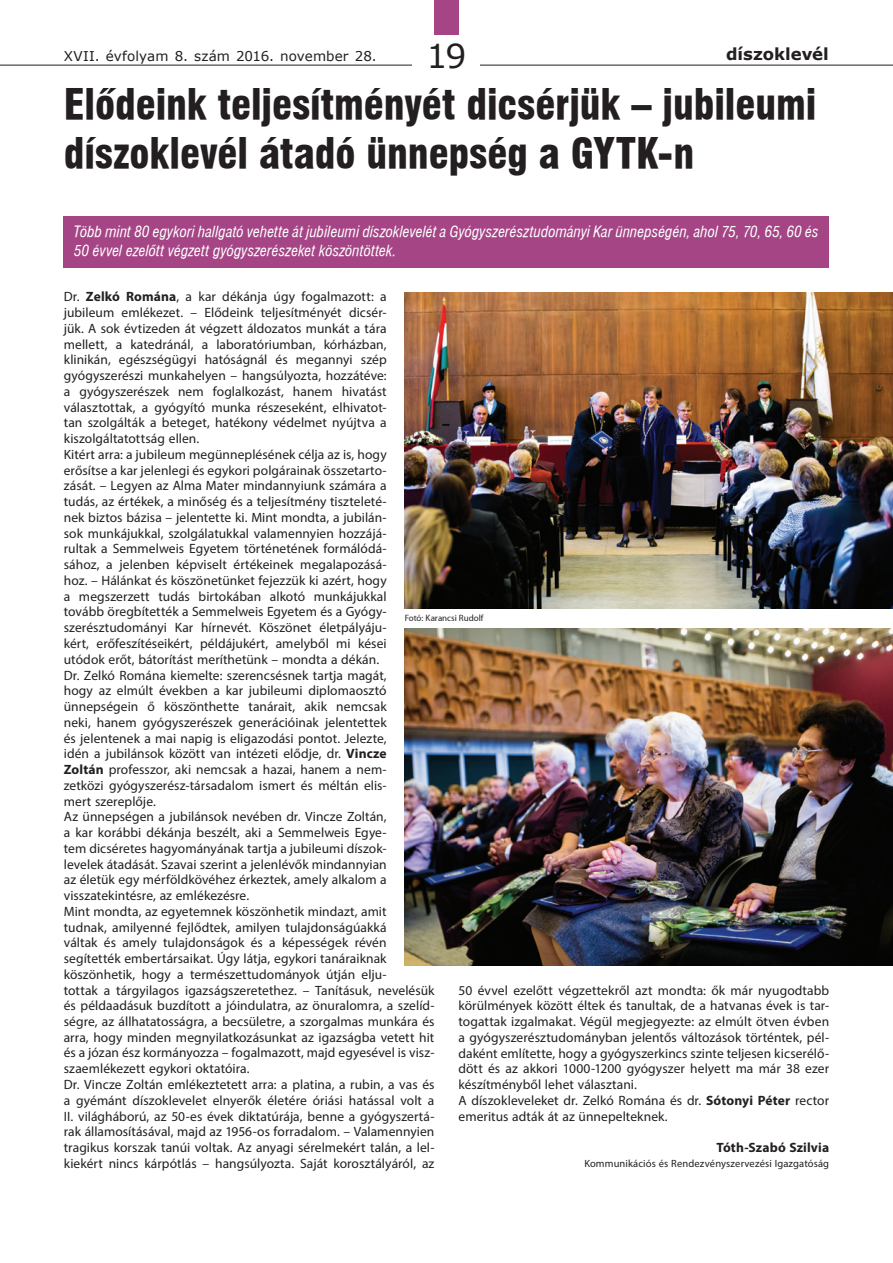
<style>
.page{position:relative;width:893px;height:1263px;background:#fff}
.page>*{position:absolute;margin:0;border:0;box-sizing:border-box;transform-origin:0 0}
.t1{font:40.5px/48.6px "Swiss 721 Blk Cn PFL";letter-spacing:-.005em;color:#231f20}
.t2{font:33px "Verdana";color:#231f20}
.t3{font:700 16.5px "Verdana";color:#231f20}
.t4{font:italic 15px/19.5px "Swiss 721 Cn PFL";letter-spacing:.005em;color:#fff}
.t5{font:13.5px/15.8px "Myriad Pro";letter-spacing:.005em;color:#231f20}
.t6{font:13.5px "Verdana";letter-spacing:.005em;color:#231f20}
.t7{font:700 13.5px "Myriad Pro";letter-spacing:.01em;color:#231f20}
.t8{font:10.5px "Myriad Pro";letter-spacing:.01em;color:#231f20}
.t9{font:9px "Myriad PFL";letter-spacing:.025em;color:#231f20}
.s1{font-weight:700}
</style>
<div class="page">
<hr style="left:0;top:65px;width:893px;height:1px;background:#231f20">
<div style="left:413px;top:32px;width:67px;height:45px;background:#fff"></div>
<div style="left:434px;top:0;width:24px;height:34px;background:#a54586"></div>
<div style="left:64px;top:216px;width:765px;height:52px;background:#a54586"></div>
<img style="left:405px;top:292px;width:488px;height:317px">
<img style="left:405px;top:628px;width:488px;height:338px">
<p class="t6" style="left:64px;top:46px;width:314px">XVII. évfolyam 8. szám 2016. november 28.</p>
<h2 class="t2" style="left:427px;top:33px;width:41px">19</h2>
<p class="t3" style="left:726px;top:42px;width:104px">díszoklevél</p>
<h1 class="t1" style="left:64px;top:80px;width:754px">Elődeink teljesítményét dicsérjük – jubileumi díszoklevél átadó ünnepség a GYTK-n</h1>
<p class="t4" style="left:74px;top:221px;width:746px">Több mint 80 egykori hallgató vehette át jubileumi díszoklevelét a Gyógyszerésztudományi Kar ünnepségén, ahol 75, 70, 65, 60 és<br>50 évvel ezelőtt végzett gyógyszerészeket köszöntöttek.</p>
<p class="t5" style="left:64px;top:289px;width:372px">Dr. <span class="s1">Zelkó Romána</span>, a kar dékánja úgy fogalmazott: a jubileum emlékezet. – Elődeink teljesítményét dicsér-<br>jük. A sok évtizeden át végzett áldozatos munkát a tára<br>mellett, a katedránál, a laboratóriumban, kórházban, klinikán, egészségügyi hatóságnál és megannyi szép gyógyszerészi munkahelyen – hangsúlyozta, hozzátéve:<br>a gyógyszerészek nem foglalkozást, hanem hivatást választottak, a gyógyító munka részeseként, elhivatot-<br>tan szolgálták a beteget, hatékony védelmet nyújtva a kiszolgáltatottság ellen.<br>Kitért arra: a jubileum megünneplésének célja az is, hogy<br>erősítse a kar jelenlegi és egykori polgárainak összetarto-<br>zását. – Legyen az Alma Mater mindannyiunk számára a<br>tudás, az értékek, a minőség és a teljesítmény tiszteleté-<br>nek biztos bázisa – jelentette ki. Mint mondta, a jubilán-<br>sok munkájukkal, szolgálatukkal valamennyien hozzájá-<br>rultak a Semmelweis Egyetem történetének formálódá-<br>sához, a jelenben képviselt értékeinek megalapozásá-<br>hoz. – Hálánkat és köszönetünket fejezzük ki azért, hogy<br>a megszerzett tudás birtokában alkotó munkájukkal<br>tovább öregbítették a Semmelweis Egyetem és a Gyógy&shy;szerésztudományi Kar hírnevét. Köszönet életpályáju-<br>kért, erőfeszítéseikért, példájukért, amelyből mi kései<br>utódok erőt, bátorítást meríthetünk – mondta a dékán.<br>Dr. Zelkó Romána kiemelte: szerencsésnek tartja magát,<br>hogy az elmúlt években a kar jubileumi diplomaosztó ünnepségein ő köszönthette tanárait, akik nemcsak<br>neki, hanem gyógyszerészek generációinak jelentettek<br>és jelentenek a mai napig is eligazodási pontot. Jelezte,<br>idén a jubilánsok között van intézeti elődje, dr. <span class="s1">Vincze<br>Zoltán</span> professzor, aki nemcsak a hazai, hanem a nem-<br>zetközi gyógyszerész-társadalom ismert és méltán elis-<br>mert szereplője.<br>Az ünnepségen a jubilánsok nevében dr. Vincze Zoltán,<br>a kar korábbi dékánja beszélt, aki a Semmelweis Egye-<br>tem dicséretes hagyományának tartja a jubileumi díszok-<br>levelek átadását. Szavai szerint a jelenlévők mindannyian<br>az életük egy mérföldkövéhez érkeztek, amely alkalom a visszatekintésre, az emlékezésre.<br>Mint mondta, az egyetemnek köszönhetik mindazt, amit<br>tudnak, amilyenné fejlődtek, amilyen tulajdonságúakká<br>váltak és amely tulajdonságok és a képességek révén segítették embertársaikat. Úgy látja, egykori tanáraiknak köszönhetik, hogy a természettudományok útján elju-<br>tottak a tárgyilagos igazságszeretethez. – Tanításuk, nevelésük és példaadásuk buzdított a jóindulatra, az önuralomra, a szelíd&shy;ségre, az állhatatosságra, a becsületre, a szorgalmas munkára és arra, hogy minden megnyilatkozásunkat az igazságba vetett hit és a józan ész kormányozza – fogalmazott, majd egyesével is vis - szaemlékezett egykori oktatóira.<br>Dr. Vincze Zoltán emlékeztetett arra: a platina, a rubin, a vas és a gyémánt díszoklevelet elnyerők életére óriási hatással volt a II. világháború, az 50-es évek diktatúrája, benne a gyógyszertá&shy;rak államosításával, majd az 1956-os forradalom. – Valamennyien tragikus korszak tanúi voltak. Az anyagi sérelmekért talán, a lel&shy;kiekért nincs kárpótlás – hangsúlyozta. Saját korosztályáról, az</p>
<p class="t9" style="left:405px;top:613px;width:80px">Fotó: Karancsi Rudolf</p>
<p class="t5" style="left:458px;top:982px;width:372px">50 évvel ezelőtt végzettekről azt mondta: ők már nyugodtabb körülmények között éltek és tanultak, de a hatvanas évek is tar&shy;togattak izgalmakat. Végül megjegyezte: az elmúlt ötven évben a gyógyszerésztudományban jelentős változások történtek, pél&shy;daként említette, hogy a gyógyszerkincs szinte teljesen kicserélő&shy;dött és az akkori 1000-1200 gyógyszer helyett ma már 38 ezer készítményből lehet választani.<br>A díszokleveleket dr. Zelkó Romána és dr. <span class="s1">Sótonyi Péter</span> rector emeritus adták át az ünnepelteknek.</p>
<p class="t7" style="left:716px;top:1139px;width:114px">Tóth-Szabó Szilvia</p>
<p class="t8" style="left:584px;top:1157px;width:246px">Kommunikációs és Rendezvényszervezési Igazgatóság</p>
</div>
